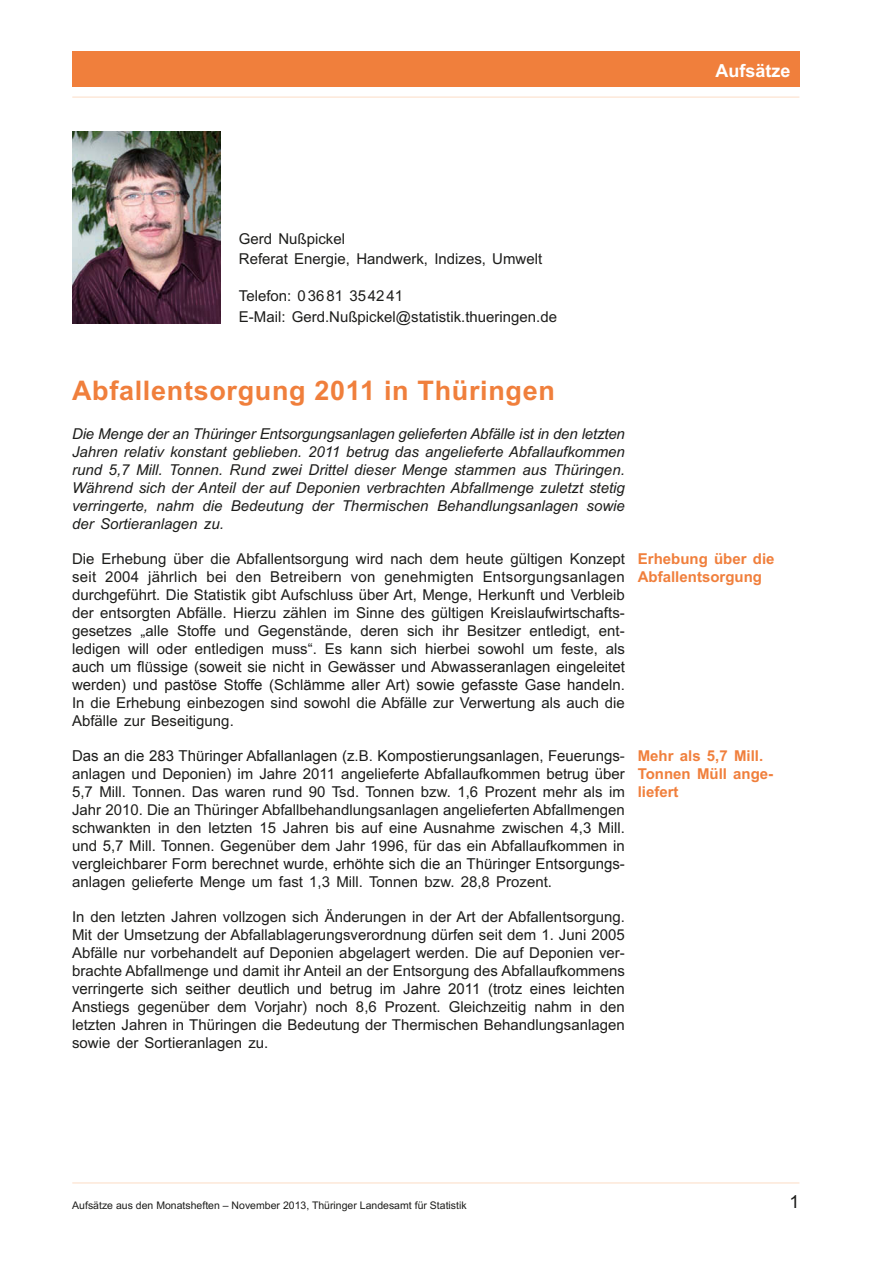
<style>
.page{position:relative;width:893px;height:1263px;background:#fff}
.page>*{position:absolute;margin:0;border:0;box-sizing:border-box;transform-origin:0 0}
.Hauptüberschrift{font:700 27px "Arial";letter-spacing:.025em;color:#f07f3c}
.Kolumnentitel_rechte{font:700 18px "Arial";color:#fff}
.t1{font:18px "Arial MT2";color:#1d1d1b}
.Text{font:15px/18px "Arial MT2";color:#1d1d1b;text-align:justify}
.Text-2{font:italic 15px/18px "Arial";color:#1d1d1b;text-align:justify}
.Autor{font:15px/20.2px "Arial MT2";color:#1d1d1b}
.t2{font:700 15px/18px "Arial";color:#f07f3c}
.t3{font:10.5px "Arial MT2";color:#1d1d1b}
.s1{font-family:"Arial"}
</style>
<div class="page">
<hr style="left:72px;top:1182px;width:727px;height:2px;background:#fde8d8">
<hr style="left:72px;top:96px;width:727px;height:2px;background:#fde8d8">
<div style="left:72px;top:51px;width:727px;height:35px;background:#f07f3c"></div>
<img style="left:72px;top:132px;width:149px;height:191px">
<p class="Kolumnentitel_rechte" style="left:715px;top:59px;width:77px">Aufsätze</p>
<p class="Autor" style="left:239px;top:229px;width:305px">Gerd Nußpickel<br>Referat Energie, Handwerk, Indizes, Umwelt</p>
<p class="Autor" style="left:239px;top:286px;width:320px">Telefon: 03681 354241<br>E-Mail: Gerd.Nußpickel@statistik.thueringen.de</p>
<p class="Hauptüberschrift" style="left:72px;top:372px;width:484px">Abfallentsorgung 2011 in Thüringen</p>
<p class="Text-2" style="left:72px;top:425px;width:554px">Die Menge der an Thüringer Entsorgungsanlagen gelieferten Abfälle ist in den letzten Jahren relativ konstant geblieben. 2011 betrug das angelieferte Abfallaufkommen rund 5,7 Mill. Tonnen. Rund zwei Drittel dieser Menge stammen aus Thüringen.<br>Während sich der Anteil der auf Deponien verbrachten Abfallmenge zuletzt stetig verringerte, nahm die Bedeutung der Thermischen Behandlungsanlagen sowie der Sortieranlagen zu.</p>
<p class="Text" style="left:72px;top:550px;width:554px">Die Erhebung über die Abfallentsorgung wird nach dem heute gültigen Konzept seit 2004 jährlich bei den Betreibern von genehmigten Entsorgungsanlagen durchgeführt. Die Statistik gibt Aufschluss über Art, Menge, Herkunft und Verbleib der entsorgten Abfälle. Hierzu zählen im Sinne des gültigen Kreislaufwirtschafts&shy;gesetzes „alle Stoffe und Gegenstände, deren sich ihr Besitzer entledigt, ent&shy;ledigen will oder entledigen muss“. Es kann sich hierbei sowohl um feste, als <span class="s1">auch um flüssige (soweit sie nicht in Gewässer und Abwasseranlagen eingeleitet werden) und pastöse Stoffe (Schlämme aller Art) sowie gefasste Gase handeln.<br></span>In die Erhebung einbezogen sind sowohl die Abfälle zur Verwertung als auch die Abfälle zur Beseitigung.</p>
<p class="Text" style="left:72px;top:747px;width:554px"><span class="s1">Das an die 283 Thüringer Abfallanlagen (z.B. Kompostierungsanlagen, Feuerungs&shy;</span>anlagen und Deponien) im Jahre 2011 angelieferte Abfallaufkommen betrug über 5,7 Mill. Tonnen. Das waren rund 90 Tsd. Tonnen bzw. 1,6 Prozent mehr als im Jahr 2010. Die an Thüringer Abfallbehandlungsanlagen angelieferten Abfallmengen schwankten in den letzten 15 Jahren bis auf eine Ausnahme zwischen 4,3 Mill. und 5,7 Mill. Tonnen. Gegenüber dem Jahr 1996, für das ein Abfallaufkommen in <span class="s1">vergleichbarer Form berechnet wurde, erhöhte sich die an Thüringer Entsorgungs&shy;</span>anlagen gelieferte Menge um fast 1,3 Mill. Tonnen bzw. 28,8 Prozent.</p>
<p class="Text" style="left:72px;top:908px;width:554px">In den letzten Jahren vollzogen sich Änderungen in der Art der Abfallentsorgung.<br>Mit der Umsetzung der Abfallablagerungsverordnung dürfen seit dem 1. Juni 2005<br>Abfälle nur vorbehandelt auf Deponien abgelagert werden. Die auf Deponien ver&shy;brachte Abfallmenge und damit ihr Anteil an der Entsorgung des Abfallaufkommens <span class="s1">verringerte sich seither deutlich und betrug im Jahre 2011 (trotz eines leichten </span>Anstiegs gegenüber dem Vorjahr) noch 8,6 Prozent. Gleichzeitig nahm in den letzten Jahren in Thüringen die Bedeutung der Thermischen Behandlungsanlagen sowie der Sortieranlagen zu.</p>
<p class="t2" style="left:638px;top:550px;width:138px">Erhebung über die<br>Abfallentsorgung</p>
<p class="t2" style="left:638px;top:747px;width:137px">Mehr als 5,7 Mill.<br>Tonnen Müll ange&shy;liefert</p>
<p class="t3" style="left:72px;top:1198px;width:396px">Aufsätze aus den Monatsheften – November 2013, Thüringer Landesamt für Statistik</p>
<p class="t1" style="left:789px;top:1190px;width:12px">1</p>
</div>
